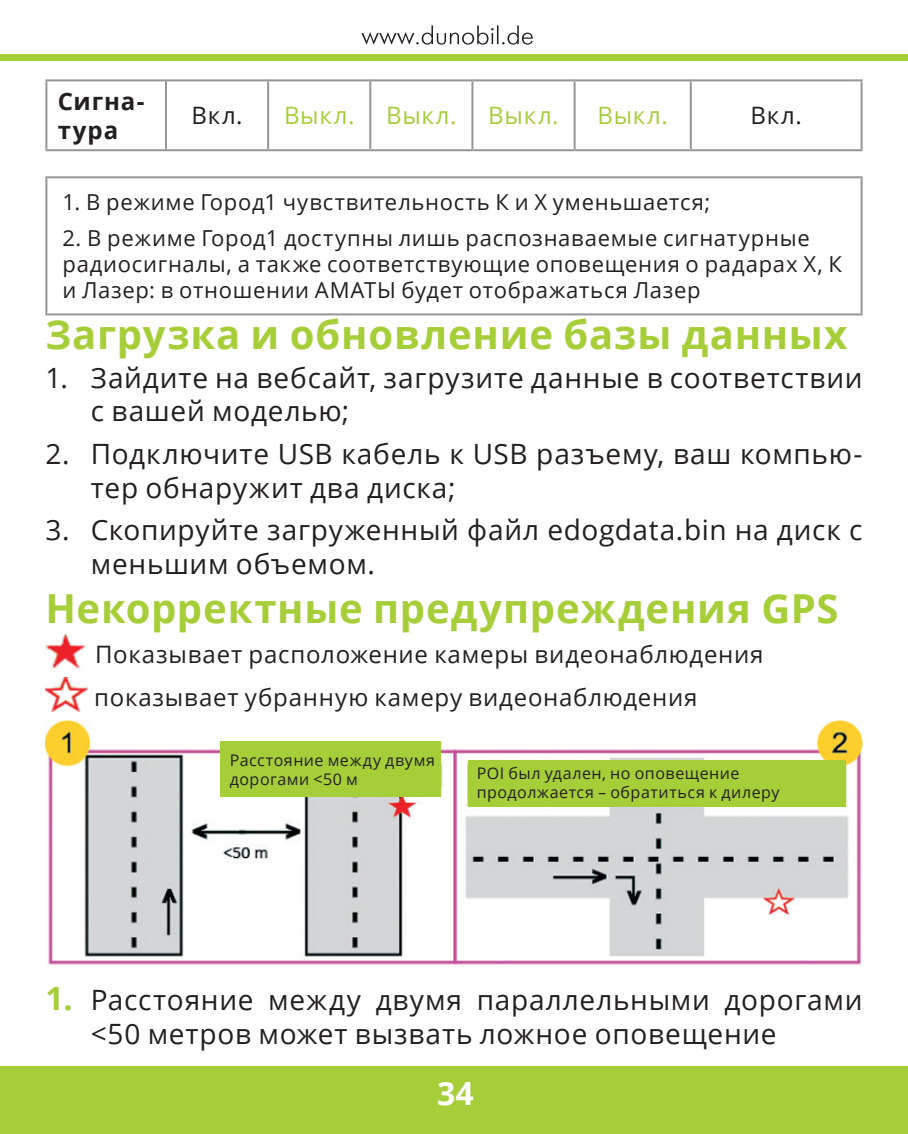
<style>
.page{position:relative;width:908px;height:1134px;background:#fff}
.page>*{position:absolute;margin:0;border:0;box-sizing:border-box;transform-origin:0 0}
.t1{font:700 40px "Open Sans";letter-spacing:.02em;color:#a6ce39}
.t2{font:700 32px "Open Sans";color:#fff}
.t3{font:28px/33.6px "Open Sans";letter-spacing:.025em;color:#231f20}
.t4{font:24px/42.8px "Open Sans";letter-spacing:.03em;color:#231f20}
.t5{font:24px "Open Sans";letter-spacing:.03em;color:#a6ce39}
.t6{font:700 24px/28.8px "Open Sans";letter-spacing:.035em;color:#231f20}
.t7{font:22px/26.4px "Open Sans";letter-spacing:.03em;color:#231f20}
.t8{font:16px/19.2px "Open Sans";letter-spacing:.03em;color:#231f20}
.s1{font-weight:700;font-size:32px;color:#a6ce39}
</style>
<div class="page">
<div style="left:0;top:1066px;width:907px;height:68px;background:#a6ce39"></div>
<div style="left:0;top:54px;width:907px;height:7px;background:#a6ce39"></div>
<svg style="left:361px;top:25px;width:171px;height:20px"></svg>
<hr style="left:45px;top:79px;width:121px;height:2px;background:#939598">
<hr style="left:45px;top:81px;width:2px;height:68px;background:#939598">
<hr style="left:166px;top:79px;width:102px;height:2px;background:#939598">
<hr style="left:165px;top:81px;width:2px;height:68px;background:#939598">
<hr style="left:268px;top:79px;width:102px;height:2px;background:#939598">
<hr style="left:267px;top:81px;width:2px;height:68px;background:#939598">
<hr style="left:370px;top:79px;width:102px;height:2px;background:#939598">
<hr style="left:369px;top:81px;width:2px;height:68px;background:#939598">
<hr style="left:472px;top:79px;width:102px;height:2px;background:#939598">
<hr style="left:471px;top:81px;width:2px;height:68px;background:#939598">
<hr style="left:574px;top:79px;width:116px;height:2px;background:#939598">
<hr style="left:573px;top:81px;width:2px;height:68px;background:#939598">
<hr style="left:690px;top:79px;width:172px;height:2px;background:#939598">
<hr style="left:689px;top:81px;width:2px;height:68px;background:#939598">
<hr style="left:860px;top:81px;width:2px;height:68px;background:#939598">
<hr style="left:45px;top:149px;width:121px;height:2px;background:#939598">
<hr style="left:166px;top:149px;width:102px;height:2px;background:#939598">
<hr style="left:268px;top:149px;width:102px;height:2px;background:#939598">
<hr style="left:370px;top:149px;width:102px;height:2px;background:#939598">
<hr style="left:472px;top:149px;width:102px;height:2px;background:#939598">
<hr style="left:574px;top:149px;width:116px;height:2px;background:#939598">
<hr style="left:690px;top:149px;width:172px;height:2px;background:#939598">
<hr style="left:45px;top:176px;width:817px;height:2px;background:#939598">
<hr style="left:45px;top:178px;width:2px;height:135px;background:#939598">
<hr style="left:860px;top:178px;width:2px;height:135px;background:#939598">
<hr style="left:45px;top:313px;width:817px;height:2px;background:#939598">
<img style="left:45px;top:634px;width:40px;height:35px">
<img style="left:45px;top:677px;width:43px;height:35px">
<img style="left:45px;top:721px;width:816px;height:246px">
<div style="left:221px;top:741px;width:220px;height:56px;background:#a6ce39"></div>
<div style="left:468px;top:760px;width:377px;height:46px;background:#a6ce39"></div>
<p class="t6" style="left:58px;top:86px;width:88px">Сигна&shy;тура</p>
<p class="t4" style="left:191px;top:94px;width:53px">Вкл.</p>
<p class="t5" style="left:284px;top:99px;width:72px">Выкл.</p>
<p class="t5" style="left:386px;top:99px;width:72px">Выкл.</p>
<p class="t5" style="left:488px;top:99px;width:72px">Выкл.</p>
<p class="t5" style="left:597px;top:99px;width:72px">Выкл.</p>
<p class="t4" style="left:750px;top:94px;width:53px">Вкл.</p>
<p class="t7" style="left:62px;top:188px;width:649px">1. В режиме Город1 чувствительность К и Х уменьшается;</p>
<p class="t7" style="left:62px;top:224px;width:780px">2. В режиме Город1 доступны лишь распознаваемые сигнатурные радиосигналы, а также соответствующие оповещения о радарах Х, К и Лазер: в отношении АМАТЫ будет отображаться Лазер</p>
<h1 class="t1" style="left:45px;top:306px;width:803px">Загрузка и обновление базы данных</h1>
<p class="t3" style="left:91px;top:360px;width:772px;text-indent:-45px">1. Зайдите на вебсайт, загрузите данные в соответствии с вашей моделью;</p>
<p class="t3" style="left:91px;top:436px;width:773px;text-indent:-45px">2. Подключите USB кабель к USB разъему, ваш компью&shy;тер обнаружит два диска;</p>
<p class="t3" style="left:91px;top:513px;width:772px;text-indent:-45px">3. Скопируйте загруженный файл edogdata.bin на диск с меньшим объемом.</p>
<h1 class="t1" style="left:45px;top:580px;width:794px">Некорректные предупреждения GPS</h1>
<p class="t4" style="left:94px;top:632px;width:670px">Показывает расположение камеры видеонаблюдения показывает убранную камеру видеонаблюдения</p>
<p class="t8" style="left:230px;top:750px;width:206px">Расстояние между двумя дорогами &lt;50 м</p>
<p class="t8" style="left:476px;top:763px;width:304px">POI был удален, но оповещение продолжается – обратиться к дилеру</p>
<p class="t3" style="left:91px;top:982px;width:772px;text-indent:-45px"><span class="s1">1.</span> Расстояние между двумя параллельными дорогами &lt;50 метров может вызвать ложное оповещение</p>
<p class="t2" style="left:437px;top:1070px;width:38px">34</p>
</div>
